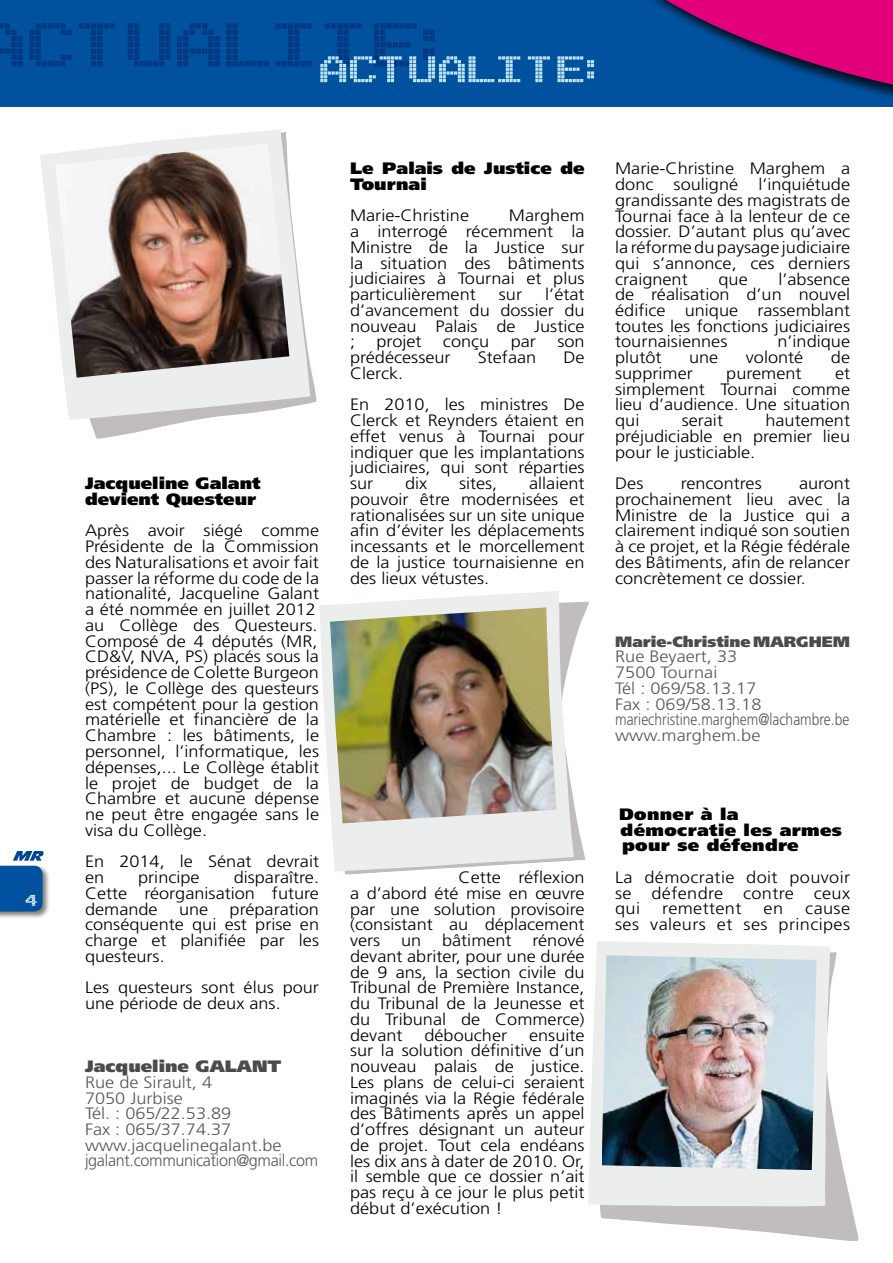
<style>
.page{position:relative;width:893px;height:1263px;background:#fff}
.page>*{position:absolute;margin:0;border:0;box-sizing:border-box;transform-origin:0 0}
.t1{font:94.65px "Arcade";color:#003882}
.t2{font:57px "Arcade";color:#bde4f7}
.t3{font:24px "Arcade";color:#fff}
.t4{font:300 16.5px/15.8px "Frutiger LT Std";color:#000;text-align:justify;scale:1.1 1}
.t5{font:300 16.5px/15.8px "Frutiger LT Std";color:#58585a;scale:1.1 1}
.t6{font:900 16.5px/15.8px "Frutiger LT Std";color:#000;scale:1.1 1}
.t7{font:900 16.5px/15.8px "Frutiger LT Std";letter-spacing:.02em;color:#000;scale:1.1 1}
.t8{font:300 16.5px/15.8px "Frutiger LT Std";letter-spacing:.02em;color:#000;text-align:right;scale:1.1 1}
.t9{font:900 16.5px "Frutiger LT Std";color:#4b4b4d;scale:1.1 1}
.t10{font:900 15px "Frutiger LT Std";color:#4b4b4d;scale:1.07 1}
</style>
<div class="page">
<div style="left:0;top:864px;width:50px;height:55px;background:#000;opacity:.5"></div>
<svg style="left:0;top:851px;width:44px;height:60px;background:#2f6fad"></svg>
<div style="left:0;top:0;width:893px;height:106px;background:#00519e"></div>
<svg style="left:90px;top:365px;width:226px;height:74px"></svg>
<svg style="left:40px;top:129px;width:270px;height:291px;fill:#eceded"></svg>
<img style="left:55px;top:144px;width:234px;height:234px">
<svg style="left:558px;top:0;width:335px;height:107px"></svg>
<svg style="left:600px;top:952px;width:258px;height:289px"></svg>
<svg style="left:589px;top:941px;width:241px;height:265px;background:#eceded"></svg>
<img style="left:602px;top:955px;width:215px;height:215px">
<svg style="left:344px;top:602px;width:245px;height:273px"></svg>
<svg style="left:319px;top:591px;width:255px;height:281px;fill:#eceded"></svg>
<img style="left:330px;top:607px;width:226px;height:216px">
<h1 class="t1" style="left:-20px;top:-1px;width:463px">ACTUALITE:</h1>
<h2 class="t2" style="left:320px;top:42px;width:280px">ACTUALITE:</h2>
<h3 class="t3" style="left:26px;top:888px;width:14px">4</h3>
<p class="t6" style="left:85px;top:475px;width:161px">Jacqueline Galant devient Questeur</p>
<p class="t4" style="left:85px;top:523px;width:214px;text-align:left">Après avoir siégé comme<br>Présidente de la Commission des Naturalisations et avoir fait passer la réforme du code de la nationalité, Jacqueline Galant a été nommée en juillet 2012 au Collège des Questeurs.<br>Composé de 4 députés (MR,<br>CD&amp;V, NVA, PS) placés sous la présidence de Colette Burgeon (PS), le Collège des questeurs est compétent pour la gestion matérielle et financière de la<br>Chambre : les bâtiments, le personnel, l’informatique, les dépenses,... Le Collège établit le projet de budget de la<br>Chambre et aucune dépense ne peut être engagée sans le visa du Collège.</p>
<p class="t4" style="left:85px;top:854px;width:214px">En 2014, le Sénat devrait en</p>
<p class="t4" style="left:85px;top:870px;width:214px;text-indent:149px">disparaître.<br>Cette réorganisation future demande</p>
<p class="t4" style="left:138px;top:870px;width:57px">principe</p>
<p class="t4" style="left:85px;top:901px;width:214px;text-indent:145px">préparation conséquente qui est prise en charge et planifiée par les questeurs.</p>
<p class="t4" style="left:85px;top:980px;width:214px">Les questeurs sont élus pour une période de deux ans.</p>
<p class="t4" style="left:179px;top:901px;width:28px">une</p>
<p class="t9" style="left:85px;top:1056px;width:180px">Jacqueline GALANT</p>
<p class="t5" style="left:85px;top:1074px;width:214px">Rue de Sirault, 4<br>7050 Jurbise<br>Tél. : 065/22.53.89<br>Fax : 065/37.74.37 www.jacquelinegalant.be jgalant.communication@gmail.com</p>
<p class="t6" style="left:350px;top:160px;width:215px">Le Palais de Justice de<br>Tournai</p>
<p class="t4" style="left:350px;top:208px;width:110px">Marie-Christine</p>
<p class="t4" style="left:350px;top:208px;width:215px;text-indent:159px">Marghem a interrogé récemment la Ministre de la Justice sur la situation des bâtiments judiciaires à Tournai et plus particulièrement</p>
<p class="t4" style="left:350px;top:287px;width:215px;text-indent:195px">l’état d’avancement du dossier du nouveau Palais de Justice ;</p>
<p class="t4" style="left:499px;top:287px;width:23px">sur</p>
<p class="t4" style="left:377px;top:334px;width:42px">projet</p>
<p class="t4" style="left:443px;top:334px;width:44px">conçu</p>
<p class="t4" style="left:511px;top:334px;width:24px">par</p>
<p class="t4" style="left:557px;top:334px;width:26px">son</p>
<p class="t4" style="left:350px;top:350px;width:93px">prédécesseur</p>
<p class="t4" style="left:478px;top:350px;width:55px">Stefaan</p>
<p class="t4" style="left:563px;top:350px;width:21px">De</p>
<p class="t4" style="left:350px;top:358px;width:215px;line-height:31.5px">Clerck.<br>En 2010, les ministres De</p>
<p class="t4" style="left:350px;top:413px;width:215px">Clerck et Reynders étaient en effet venus à Tournai pour indiquer que les implantations judiciaires, qui sont réparties sur</p>
<p class="t4" style="left:350px;top:476px;width:215px;text-indent:179px">allaient pouvoir être modernisées et rationalisées sur un site unique afin d’éviter les déplacements incessants et le morcellement de la justice tournaisienne en des lieux vétustes.</p>
<p class="t4" style="left:405px;top:476px;width:22px">dix</p>
<p class="t4" style="left:459px;top:476px;width:36px">sites,</p>
<p class="t4" style="left:350px;top:870px;width:215px;text-indent:108px">Cette réflexion a d’abord été mise en œuvre par une solution provisoire (consistant au déplacement vers</p>
<p class="t4" style="left:401px;top:933px;width:20px">un</p>
<p class="t4" style="left:442px;top:933px;width:65px">bâtiment</p>
<p class="t4" style="left:350px;top:933px;width:215px;text-indent:182px">rénové devant abriter, pour une durée de 9 ans, la section civile du Tribunal de Première Instance, du Tribunal de la Jeunesse et du Tribunal de Commerce) devant</p>
<p class="t4" style="left:424px;top:1027px;width:77px">déboucher</p>
<p class="t4" style="left:350px;top:1027px;width:215px;text-indent:179px">ensuite sur la solution définitive d’un nouveau palais de justice.<br>Les plans de celui-ci seraient imaginés via la Régie fédérale des Bâtiments après un appel d’offres désignant un auteur de projet. Tout cela endéans les dix ans à dater de 2010. Or, il semble que ce dossier n’ait pas reçu à ce jour le plus petit début d’exécution !</p>
<p class="t4" style="left:615px;top:161px;width:215px">Marie-Christine Marghem a donc souligné l’inquiétude grandissante des magistrats de Tournai face à la lenteur de ce dossier. D’autant plus qu’avec la réforme du paysage judiciaire qui s’annonce, ces derniers craignent</p>
<p class="t4" style="left:615px;top:271px;width:215px;text-indent:163px">l’absence de réalisation d’un nouvel édifice unique rassemblant toutes les fonctions judiciaires tournaisiennes</p>
<p class="t4" style="left:718px;top:271px;width:28px">que</p>
<p class="t4" style="left:777px;top:334px;width:68px">n’indique</p>
<p class="t4" style="left:615px;top:350px;width:44px">plutôt</p>
<p class="t4" style="left:689px;top:350px;width:28px">une</p>
<p class="t4" style="left:746px;top:350px;width:54px">volonté</p>
<p class="t4" style="left:831px;top:350px;width:19px">de</p>
<p class="t4" style="left:615px;top:365px;width:72px">supprimer</p>
<p class="t4" style="left:726px;top:365px;width:70px">purement</p>
<p class="t4" style="left:615px;top:365px;width:215px;text-indent:220px">et simplement Tournai comme lieu d’audience. Une situation qui</p>
<p class="t4" style="left:615px;top:413px;width:215px;text-indent:150px">hautement préjudiciable en premier lieu pour le justiciable.</p>
<p class="t4" style="left:615px;top:476px;width:27px">Des</p>
<p class="t4" style="left:681px;top:476px;width:75px">rencontres</p>
<p class="t4" style="left:682px;top:413px;width:39px">serait</p>
<p class="t4" style="left:615px;top:476px;width:215px;text-indent:184px">auront prochainement lieu avec la Ministre de la Justice qui a clairement indiqué son soutien à ce projet, et la Régie fédérale des Bâtiments, afin de relancer concrètement ce dossier.</p>
<p class="t10" style="left:615px;top:632px;width:221px">Marie-Christine MARGHEM</p>
<p class="t5" style="left:615px;top:649px;width:214px">Rue Beyaert, 33<br>7500 Tournai<br>Tél : 069/58.13.17<br>Fax : 069/58.13.18 mariechristine.marghem@lachambre.be www.marghem.be</p>
<p class="t7" style="left:619px;top:806px;width:204px">Donner à la démocratie les armes pour se défendre</p>
<p class="t4" style="left:615px;top:869px;width:215px">La démocratie doit pouvoir se défendre contre ceux qui</p>
<p class="t8" style="left:662px;top:901px;width:73px">remettent</p>
<p class="t4" style="left:764px;top:901px;width:19px">en</p>
<p class="t8" style="left:615px;top:901px;width:215px">cause<br>ses valeurs et ses principes</p>
</div>
